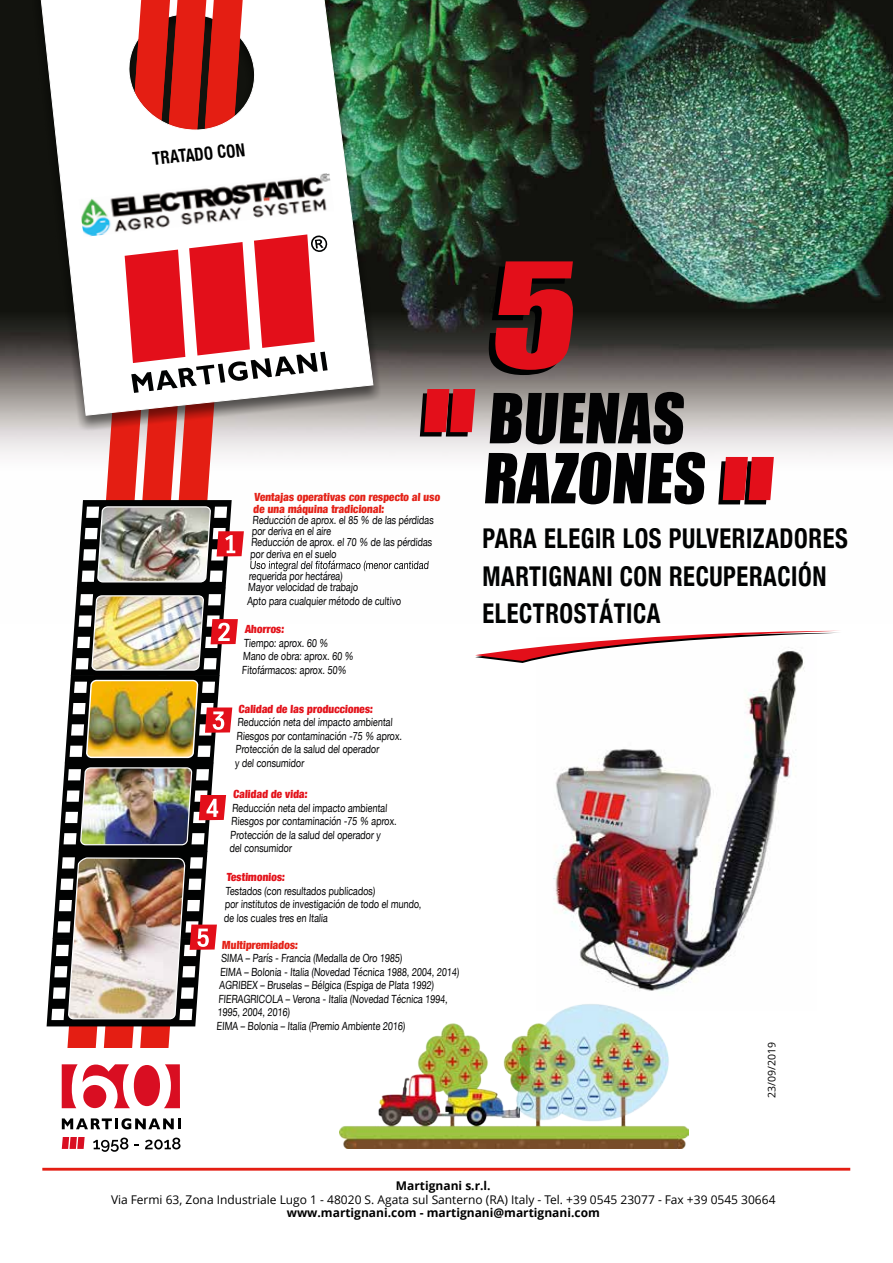
<style>
.page{position:relative;width:893px;height:1263px;background:#fff}
.page>*{position:absolute;margin:0;border:0;box-sizing:border-box;transform-origin:0 0}
.t1{font:63.75px/60px "Impact";color:#020203}
.t2{font:700 condensed 27.3px/37.5px "Helvetica Neue";letter-spacing:.025em;color:#010202;scale:.9 1}
.t3{font:700 condensed 18px "Helvetica Neue";color:#000;scale:.9 1}
.t4{font:12px "Open Sans";color:#000}
.t5{font:700 12px "Open Sans";color:#000}
.t6{font:11.25px/13.5px "Helvetica Neue";color:#020203;scale:.8 1}
.t7{font:900 condensed 11.25px/11.2px "Helvetica Neue";color:#e42218}
.t8{font:900 condensed 11.25px "Helvetica Neue";color:#e3131b}
.t9{font:10.5px "Open Sans";color:#000}
</style>
<div class="page">
<img style="left:553px;top:663px;width:251px;height:317px">
<img style="left:0;top:0;width:893px;height:572px">
<hr style="left:42px;top:1168px;width:808px;height:2px;background:#e41e13">
<svg style="left:61px;top:430px;width:37px;height:618px;fill:#f8f6f7"></svg>
<svg style="left:98px;top:430px;width:36px;height:618px;fill:#e41e13"></svg>
<svg style="left:134px;top:430px;width:109px;height:618px"></svg>
<img style="left:47px;top:500px;width:197px;height:526px">
<svg style="left:32px;top:0;width:349px;height:430px;background:#76695f"></svg>
<svg style="left:39px;top:0;width:335px;height:416px"></svg>
<img style="left:79px;top:173px;width:255px;height:64px">
<svg style="left:125px;top:234px;width:203px;height:159px"></svg>
<svg style="left:129px;top:0;width:115px;height:128px;background:#c73a31"></svg>
<svg style="left:488px;top:261px;width:86px;height:114px;background:#96141a"></svg>
<svg style="left:718px;top:457px;width:56px;height:47px;background:#bc252d"></svg>
<svg style="left:420px;top:389px;width:55px;height:47px;background:#b61b23"></svg>
<svg style="left:475px;top:631px;width:364px;height:32px"></svg>
<svg style="left:62px;top:1064px;width:118px;height:44px"></svg>
<svg style="left:62px;top:1118px;width:119px;height:11px"></svg>
<svg style="left:93px;top:1137px;width:35px;height:15px"></svg>
<svg style="left:145px;top:1137px;width:36px;height:12px"></svg>
<svg style="left:62px;top:1137px;width:23px;height:12px"></svg>
<svg style="left:250px;top:560px;width:179px;height:11px"></svg>
<img style="left:340px;top:970px;width:349px;height:178px">
<h3 class="t3" style="left:151px;top:144px;width:105px;rotate:-6deg">TRATADO CON</h3>
<p class="t7" style="left:253px;top:491px;width:189px">Ventajas operativas con respecto al uso de una máquina tradicional:</p>
<p class="t6" style="left:250px;top:515px;width:232px;line-height:11.2px">Reducción de aprox. el 85 % de las pérdidas por deriva en el aire<br>Reducción de aprox. el 70 % de las pérdidas por deriva en el suelo</p>
<p class="t6" style="left:248px;top:571px;width:140px;line-height:11.2px">requerida por hectárea)<br>Mayor velocidad de trabajo</p>
<p class="t6" style="left:247px;top:595px;width:196px">Apto para cualquier método de cultivo</p>
<p class="t8" style="left:245px;top:620px;width:42px">Ahorros:</p>
<p class="t6" style="left:242px;top:637px;width:142px">Tiempo: aprox. 60 %<br>Mano de obra: aprox. 60 %<br>Fitofármacos: aprox. 50%</p>
<p class="t8" style="left:238px;top:700px;width:137px">Calidad de las producciones:</p>
<p class="t6" style="left:235px;top:716px;width:212px">Reducción neta del impacto ambiental<br>Riesgos por contaminación -75 % aprox.<br>Protección de la salud del operador<br>y del consumidor</p>
<p class="t8" style="left:233px;top:785px;width:77px">Calidad de vida:</p>
<p class="t6" style="left:229px;top:801px;width:212px">Reducción neta del impacto ambiental<br>Riesgos por contaminación -75 % aprox.<br>Protección de la salud del operador y<br>del consumidor</p>
<p class="t8" style="left:226px;top:868px;width:61px">Testimonios:</p>
<p class="t6" style="left:224px;top:884px;width:250px">Testados (con resultados publicados)<br>por institutos de investigación de todo el mundo, de los cuales tres en Italia</p>
<p class="t7" style="left:222px;top:938px;width:78px">Multipremiados:</p>
<p class="t6" style="left:221px;top:952px;width:229px">SIMA – París - Francia (Medalla de Oro 1985)</p>
<p class="t6" style="left:220px;top:965px;width:302px">EIMA – Bolonia - Italia (Novedad Técnica 1988, 2004, 2014)</p>
<p class="t6" style="left:219px;top:979px;width:271px">AGRIBEX – Bruselas – Bélgica (Espiga de Plata 1992)</p>
<p class="t6" style="left:218px;top:992px;width:290px">FIERAGRICOLA – Verona - Italia (Novedad Técnica 1994,</p>
<p class="t6" style="left:217px;top:1006px;width:93px">1995, 2004, 2016)</p>
<p class="t6" style="left:217px;top:1019px;width:239px">EIMA – Bolonia – Italia (Premio Ambiente 2016)</p>
<h1 class="t1" style="left:482px;top:387px;width:231px">BUENAS<br>RAZONES</h1>
<h2 class="t2" style="left:482px;top:518px;width:408px">PARA ELEGIR LOS PULVERIZADORES<br>MARTIGNANI CON RECUPERACIÓN<br>ELECTROSTÁTICA</h2>
<p class="t9" style="left:765px;top:1098px;width:57px;rotate:-90deg">23/09/2019</p>
<p class="t5" style="left:396px;top:1177px;width:96px">Martignani s.r.l.</p>
<p class="t4" style="left:111px;top:1191px;width:666px">Via Fermi 63, Zona Industriale Lugo 1 - 48020 S. Agata sul Santerno (RA) Italy - Tel. +39 0545 23077 - Fax +39 0545 30664</p>
<p class="t5" style="left:287px;top:1204px;width:315px">www.martignani.com - martignani@martignani.com</p>
</div>
